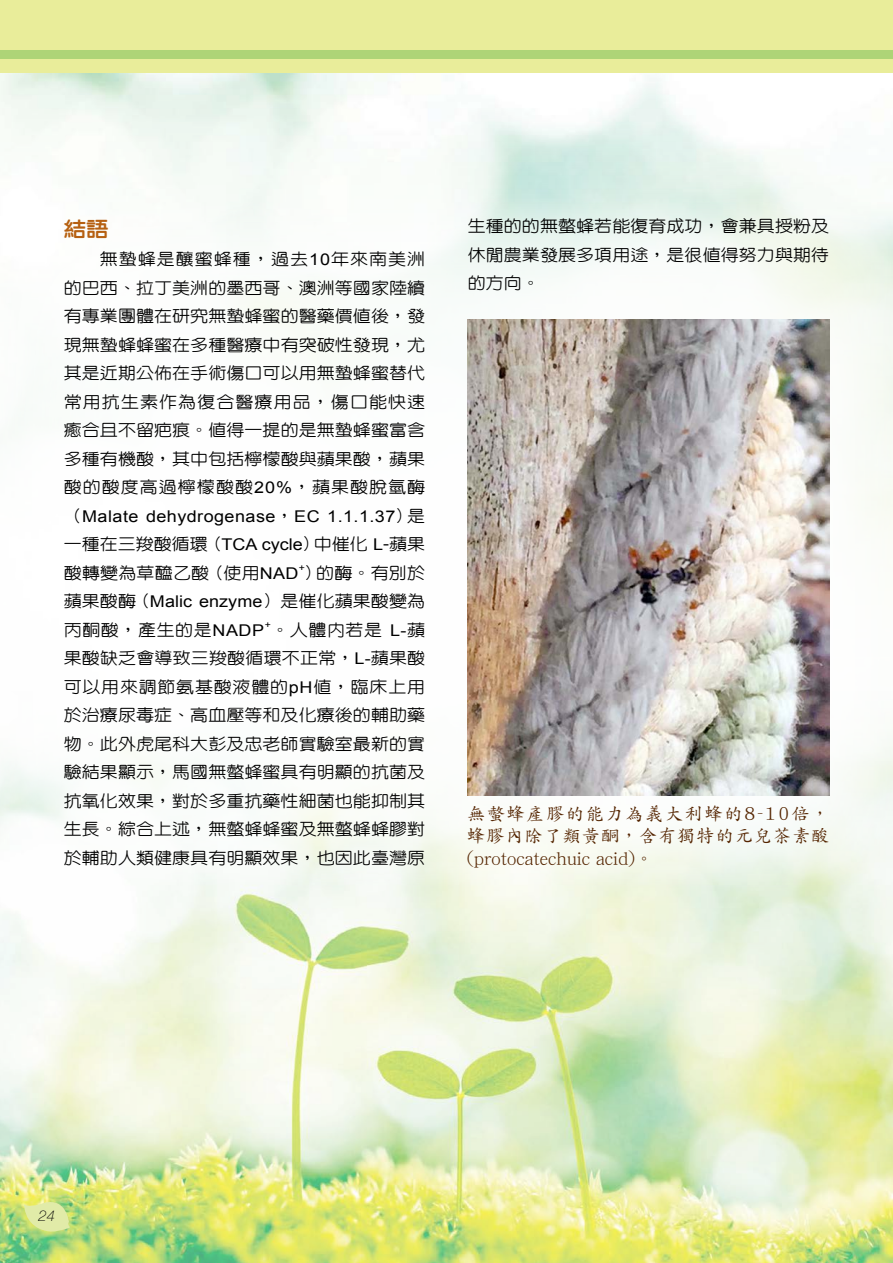
<style>
.page{position:relative;width:893px;height:1263px;background:#fff}
.page>*{position:absolute;margin:0;border:0;box-sizing:border-box;transform-origin:0 0}
.t1{font:20.25px "DF Li Yuan W7 WINP BF";color:#b66011;scale:1.11 1}
.t2{font:18px/22.5px "DF Kai Shu W5 WINP BF";letter-spacing:.06em;color:#542400;text-align:justify}
.t3{font:500 16.2px/28.5px "Yen Round";letter-spacing:.005em;color:#000;text-align:justify;scale:1.11 1}
.t4{font:16.2px "Arial";letter-spacing:.025em;color:#000;scale:1.11 1}
.t5{font:italic 100 15px "Helvetica Neue LT Pro";color:#000}
.t6{font:9.45px "Arial";color:#000;scale:1.11 1}
.s1{font-family:"Arial";font-weight:400}
.s2{font-family:"DF Yuan W5 WIN BF";font-weight:400}
.s3{font-family:"Yen Round";font-weight:500}
</style>
<div class="page">
<img style="left:0;top:887px;width:893px;height:376px">
<div style="left:0;top:0;width:893px;height:72px;background:#e9ed9a"></div>
<img style="left:467px;top:320px;width:362px;height:476px">
<div style="left:0;top:50px;width:893px;height:8px;background:#aed477"></div>
<svg style="left:24px;top:1197px;width:46px;height:36px;background:#d6e692"></svg>
<p class="t1" style="left:64px;top:218px;width:42px">結語</p>
<p class="t3" style="left:64px;top:245px;width:327px;text-indent:36px">無蟄蜂是釀蜜蜂種，過去<span class="s1">10</span>年來南美洲的巴西、拉丁美洲的墨西哥、澳洲等國家陸續有專業團體在研究無蟄蜂蜜的醫藥價值後，發現無蟄蜂蜂蜜在多種醫療中有突破性發現，尤其是近期公佈在手術傷口可以用無蟄蜂蜜替代常用抗生素作為復合醫療用品，傷口能快速癒合且不留疤痕。值得一提的是無蟄蜂蜜富含多種有機酸，其中包括檸檬酸與蘋果酸，蘋果酸的酸度高過檸檬酸酸<span class="s1">20%</span>，蘋果酸脫氫<span class="s2">酶</span></p>
<p class="t4" style="left:64px;top:505px;width:327px"><span class="s3">（</span>Malate dehydrogenase<span class="s3">，</span>EC 1.1.1.37<span class="s3">）是</span></p>
<p class="t3" style="left:64px;top:530px;width:327px">一種在三羧酸循環（<span class="s1">TCA cycle</span>）中催化 <span class="s1">L-</span>蘋果酸轉變為草醯乙酸（使用<span class="s1">NAD</span> ）的<span class="s2">酶</span>。有別於</p>
<p class="t6" style="left:299px;top:561px;width:7px">+</p>
<p class="t3" style="left:64px;top:587px;width:327px">蘋果酸<span class="s2">酶</span>（<span class="s1">Malic enzyme</span>）是催化蘋果酸變為丙酮酸，產生的是<span class="s1">NADP</span> 。人體內若是 <span class="s1">L-</span>蘋</p>
<p class="t6" style="left:265px;top:618px;width:7px">+</p>
<p class="t3" style="left:64px;top:644px;width:327px">果酸缺乏會導致三羧酸循環不正常，<span class="s1">L-</span>蘋果酸可以用來調節氨基酸液體的<span class="s1">pH</span>值，臨床上用於治療尿毒症、高血壓等和及化療後的輔助藥物。此外虎尾科大彭及忠老師實驗室最新的實驗結果顯示，馬國無螫蜂蜜具有明顯的抗菌及抗氧化效果，對於多重抗藥性細菌也能抑制其生長。綜合上述，無螫蜂蜂蜜及無螫蜂蜂膠對於輔助人類健康具有明顯效果，也因此臺灣原</p>
<p class="t3" style="left:468px;top:212px;width:327px">生種的的無螫蜂若能復育成功，會兼具授粉及休閒農業發展多項用途，是很值得努力與期待的方向。</p>
<p class="t2" style="left:467px;top:802px;width:363px">無螫蜂產膠的能力為義大利蜂的8-10倍，蜂膠內除了類黃酮，含有獨特的元兒茶素酸(protocatechuic acid)。</p>
<p class="t5" style="left:38px;top:1207px;width:18px">24</p>
</div>
